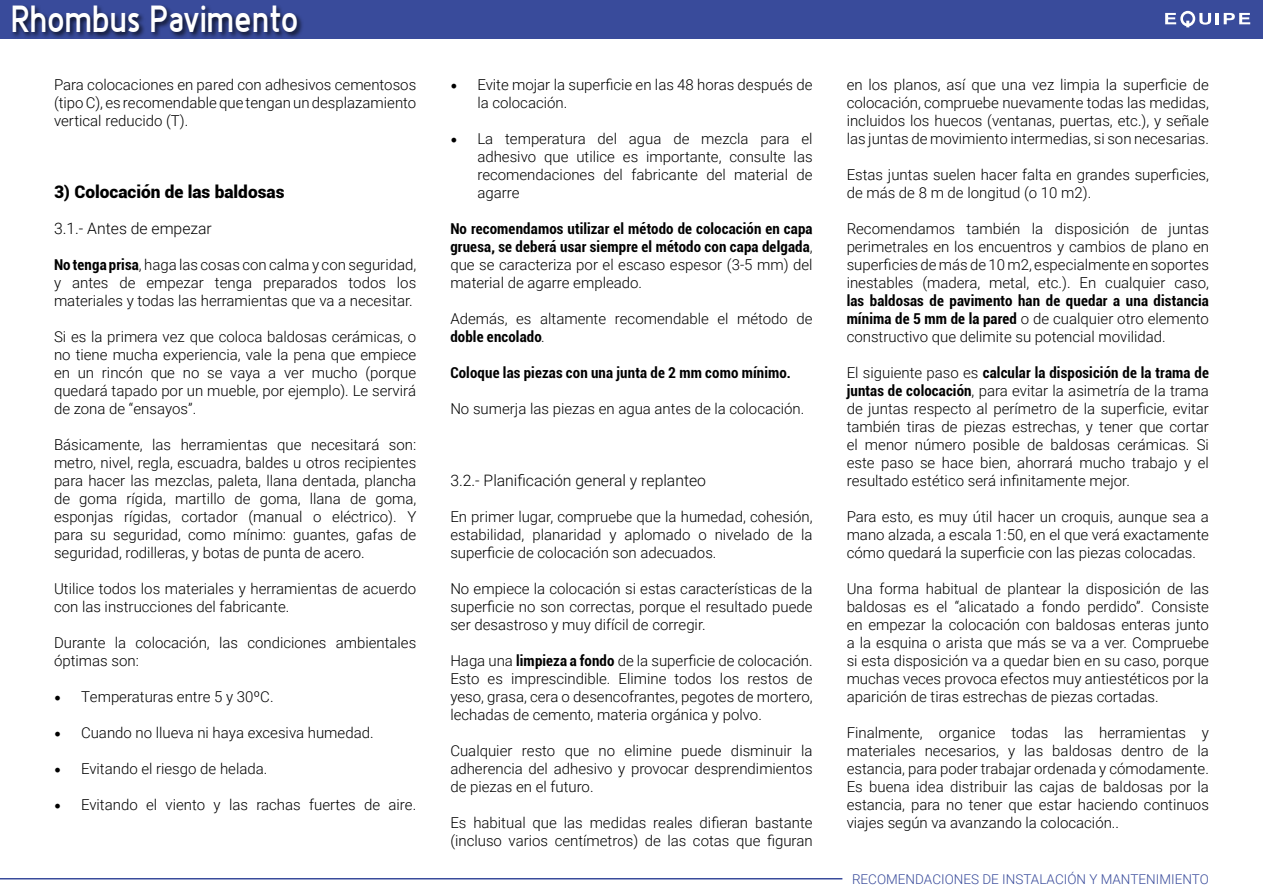
<style>
.page{position:relative;width:1263px;height:893px;background:#fff}
.page>*{position:absolute;margin:0;border:0;box-sizing:border-box;transform-origin:0 0}
.t1{font:36px "Fineness Pro Black Cond";color:#fff}
.t2{font:900 17.25px "Roboto";color:#000}
.t3{font:300 15.75px "Roboto";color:#000}
.t4{font:300 15px/18px "Roboto";color:#000;text-align:justify}
.t5{font:700 condensed 15px/18px "Roboto";letter-spacing:.01em;color:#000;text-align:justify}
.t6{font:300 13.5px "Roboto";color:#394b9b}
.s1{font-weight:700;font-stretch:condensed}
.s2{font-family:"Minion Pro";font-weight:400;font-size:18px}
.s3{font-weight:300;font-stretch:normal}
</style>
<div class="page">
<div style="left:0;top:0;width:1263px;height:38px;background:#394b9b"></div>
<svg style="left:1165px;top:11px;width:85px;height:16px"></svg>
<div style="left:11px;top:4px;width:293px;height:35px;background:#000;opacity:.75"></div>
<hr style="left:0;top:878px;width:842px;height:1px;background:#394b9b">
<h1 class="t1" style="left:13px;top:-4px;width:289px">Rhombus Pavimento</h1>
<p class="t4" style="left:54px;top:75px;width:364px">Para colocaciones en pared con adhesivos cementosos (tipo C), es recomendable que tengan un desplazamiento vertical reducido (T).</p>
<p class="t2" style="left:54px;top:180px;width:232px">3) Colocación de las baldosas</p>
<p class="t3" style="left:54px;top:217px;width:159px">3.1.- Antes de empezar</p>
<p class="t4" style="left:54px;top:255px;width:364px"><span class="s1">No tenga prisa</span>, haga las cosas con calma y con seguridad, y antes de empezar tenga preparados todos los materiales y todas las herramientas que va a necesitar.</p>
<p class="t4" style="left:54px;top:327px;width:364px">Si es la primera vez que coloca baldosas cerámicas, o no tiene mucha experiencia, vale la pena que empiece en un rincón que no se vaya a ver mucho (porque quedará tapado por un mueble, por ejemplo). Le servirá de zona de “ensayos”.</p>
<p class="t4" style="left:54px;top:435px;width:364px">Básicamente, las herramientas que necesitará son: metro, nivel, regla, escuadra, baldes u otros recipientes para hacer las mezclas, paleta, llana dentada, plancha de goma rígida, martillo de goma, llana de goma, esponjas rígidas, cortador (manual o eléctrico). Y para su seguridad, como mínimo: guantes, gafas de seguridad, rodilleras, y botas de punta de acero.</p>
<p class="t4" style="left:54px;top:579px;width:364px">Utilice todos los materiales y herramientas de acuerdo con las instrucciones del fabricante.</p>
<p class="t4" style="left:54px;top:633px;width:364px">Durante la colocación, las condiciones ambientales óptimas son:</p>
<p class="t4" style="left:54px;top:687px;width:221px"><span class="s2">•</span> Temperaturas entre 5 y 30ºC.</p>
<p class="t4" style="left:54px;top:723px;width:321px"><span class="s2">•</span> Cuando no llueva ni haya excesiva humedad.</p>
<p class="t4" style="left:54px;top:759px;width:215px"><span class="s2">•</span> Evitando el riesgo de helada.</p>
<p class="t4" style="left:54px;top:795px;width:364px"><span class="s2">•</span> Evitando el viento y las rachas fuertes de aire.</p>
<p class="t4" style="left:477px;top:75px;width:337px;text-indent:-27px"><span class="s2">•</span> Evite mojar la superficie en las 48 horas después de la colocación.</p>
<p class="t4" style="left:477px;top:129px;width:337px;text-indent:-27px"><span class="s2">•</span> La temperatura del agua de mezcla para el adhesivo que utilice es importante, consulte las recomendaciones del fabricante del material de agarre</p>
<p class="t5" style="left:450px;top:219px;width:364px">No recomendamos utilizar el método de colocación en capa gruesa, se deberá usar siempre el método con capa delgada<span class="s3">, que se caracteriza por el escaso espesor (3-5 mm) del material de agarre empleado.</span></p>
<p class="t4" style="left:450px;top:309px;width:364px">Además, es altamente recomendable el método de <span class="s1">doble encolado</span>.</p>
<p class="t5" style="left:450px;top:363px;width:342px">Coloque las piezas con una junta de 2 mm como mínimo.</p>
<p class="t4" style="left:450px;top:399px;width:356px">No sumerja las piezas en agua antes de la colocación.</p>
<p class="t3" style="left:450px;top:469px;width:257px">3.2.- Planificación general y replanteo</p>
<p class="t4" style="left:450px;top:507px;width:364px">En primer lugar, compruebe que la humedad, cohesión, estabilidad, planaridad y aplomado o nivelado de la superficie de colocación son adecuados.</p>
<p class="t4" style="left:450px;top:579px;width:364px">No empiece la colocación si estas características de la superficie no son correctas, porque el resultado puede ser desastroso y muy difícil de corregir.</p>
<p class="t4" style="left:450px;top:651px;width:364px">Haga una <span class="s1">limpieza a fondo</span> de la superficie de colocación.<br>Esto es imprescindible. Elimine todos los restos de yeso, grasa, cera o desencofrantes, pegotes de mortero, lechadas de cemento, materia orgánica y polvo.</p>
<p class="t4" style="left:450px;top:741px;width:364px">Cualquier resto que no elimine puede disminuir la adherencia del adhesivo y provocar desprendimientos de piezas en el futuro.</p>
<p class="t4" style="left:450px;top:813px;width:364px">Es habitual que las medidas reales difieran bastante (incluso varios centímetros) de las cotas que figuran</p>
<p class="t4" style="left:847px;top:75px;width:364px">en los planos, así que una vez limpia la superficie de colocación, compruebe nuevamente todas las medidas, incluidos los huecos (ventanas, puertas, etc.), y señale las juntas de movimiento intermedias, si son necesarias.</p>
<p class="t4" style="left:847px;top:165px;width:364px">Estas juntas suelen hacer falta en grandes superficies, de más de 8 m de longitud (o 10 m2).</p>
<p class="t4" style="left:847px;top:219px;width:364px">Recomendamos también la disposición de juntas perimetrales en los encuentros y cambios de plano en superficies de más de 10 m2, especialmente en soportes inestables (madera, metal, etc.). En cualquier caso,</p>
<p class="t4" style="left:847px;top:291px;width:364px"><span class="s1">las baldosas de pavimento han de quedar a una distancia mínima de 5 mm de la pared</span> o de cualquier otro elemento constructivo que delimite su potencial movilidad.</p>
<p class="t4" style="left:847px;top:363px;width:364px">El siguiente paso es <span class="s1">calcular la disposición de la trama de juntas de colocación</span>, para evitar la asimetría de la trama de juntas respecto al perímetro de la superficie, evitar también tiras de piezas estrechas, y tener que cortar el menor número posible de baldosas cerámicas. Si este paso se hace bien, ahorrará mucho trabajo y el resultado estético será infinitamente mejor.</p>
<p class="t4" style="left:847px;top:507px;width:364px">Para esto, es muy útil hacer un croquis, aunque sea a mano alzada, a escala 1:50, en el que verá exactamente cómo quedará la superficie con las piezas colocadas.</p>
<p class="t4" style="left:847px;top:579px;width:364px">Una forma habitual de plantear la disposición de las baldosas es el “alicatado a fondo perdido”. Consiste en empezar la colocación con baldosas enteras junto a la esquina o arista que más se va a ver. Compruebe si esta disposición va a quedar bien en su caso, porque muchas veces provoca efectos muy antiestéticos por la aparición de tiras estrechas de piezas cortadas.</p>
<p class="t4" style="left:847px;top:723px;width:364px">Finalmente, organice todas las herramientas y materiales necesarios, y las baldosas dentro de la estancia, para poder trabajar ordenada y cómodamente.<br>Es buena idea distribuir las cajas de baldosas por la estancia, para no tener que estar haciendo continuos viajes según va avanzando la colocación..</p>
<p class="t6" style="left:852px;top:869px;width:358px">RECOMENDACIONES DE INSTALACIÓN Y MANTENIMIENTO</p>
</div>
